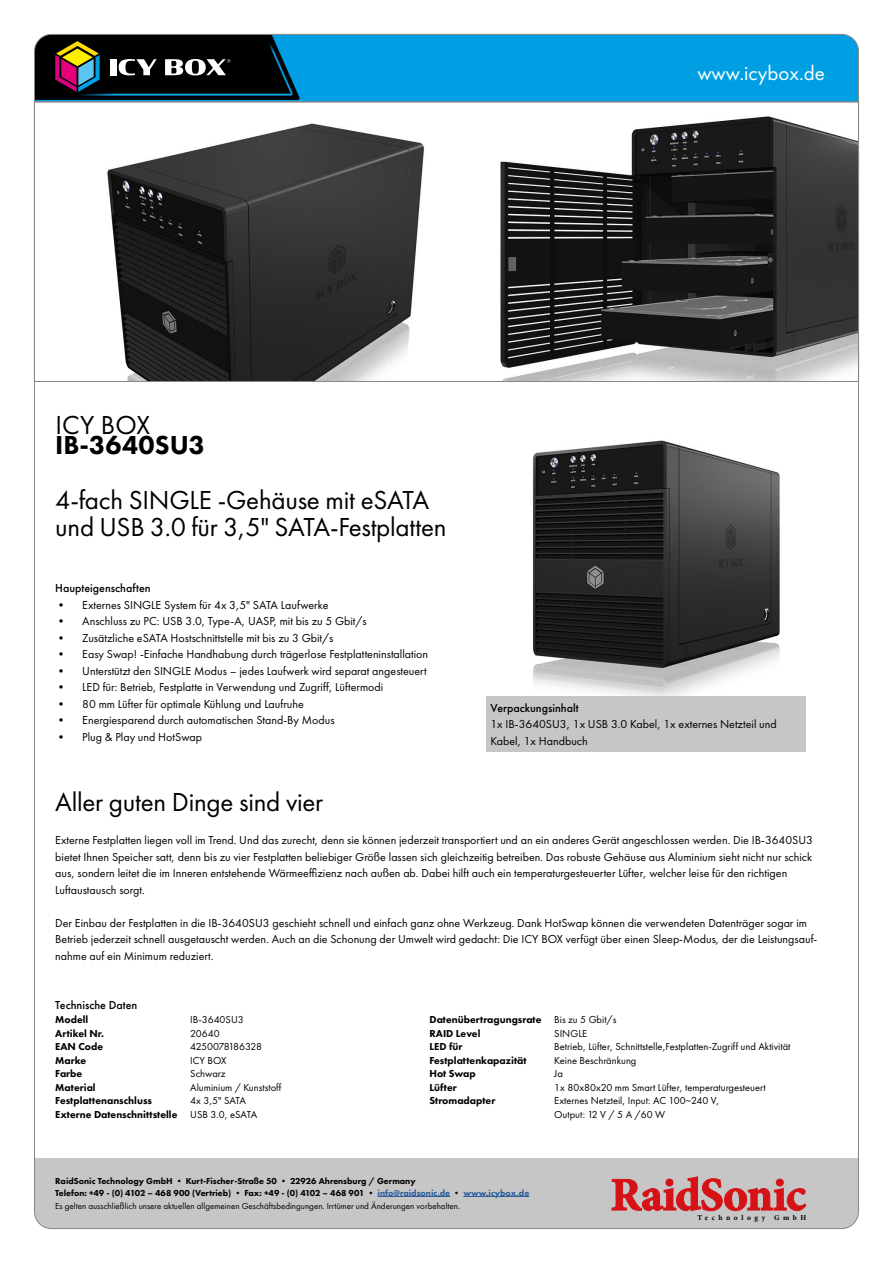
<style>
.page{position:relative;width:893px;height:1263px;background:#fff}
.page>*{position:absolute;margin:0;border:0;box-sizing:border-box;transform-origin:0 0}
.t1{font:27px/27px "Futura PT";letter-spacing:-.01em;color:#000}
.t2{font:800 27px "Futura PT";color:#000}
.t3{font:21px "Futura PT";color:#fff}
.t4{font:12px/16.5px "Futura PT";color:#000}
.t5{font:500 12px "Futura PT";color:#000}
.t6{font:10.5px/13.5px "Futura PT";color:#000}
.t7{font:800 10.5px/13.5px "Futura PT";color:#000}
.t8{font:800 9px/12px "Futura PT";color:#000}
.t9{font:9px "Futura PT";color:#000}
.t10{font:700 7.5px "Minion Pro";letter-spacing:.47em;color:#000}
.s1{color:#275b9b}
</style>
<div class="page">
<svg style="left:36px;top:102px;width:821px;height:280px"></svg>
<img style="left:533px;top:440px;width:247px;height:256px">
<div style="left:35px;top:1159px;width:823px;height:69px;background:#c6c6c6"></div>
<svg style="left:612px;top:1176px;width:194px;height:35px"></svg>
<svg style="left:35px;top:34px;width:823px;height:68px;background:#047aad"></svg>
<div style="left:486px;top:696px;width:320px;height:55px;background:#c6c6c6"></div>
<hr style="left:378px;top:1196px;width:72px;height:1px;background:#275b9b">
<hr style="left:463px;top:1196px;width:66px;height:1px;background:#275b9b">
<div style="left:110px;top:59px;width:7px;height:16px;background:#fff"></div>
<svg style="left:119px;top:59px;width:38px;height:16px"></svg>
<svg style="left:165px;top:59px;width:65px;height:16px"></svg>
<svg style="left:55px;top:41px;width:45px;height:51px;background:#695147"></svg>
<h2 class="t3" style="left:697px;top:60px;width:129px">www.icybox.de</h2>
<h1 class="t1" style="left:55px;top:411px;width:96px">ICY BOX</h1>
<h1 class="t2" style="left:55px;top:428px;width:151px">IB-3640SU3</h1>
<h1 class="t1" style="left:55px;top:486px;width:393px">4-fach SINGLE -Gehäuse mit eSATA und USB 3.0 für 3,5" SATA-Festplatten</h1>
<p class="t5" style="left:55px;top:581px;width:97px">Haupteigenschaften</p>
<p class="t4" style="left:55px;top:597px;width:275px">• Externes SINGLE System für 4x 3,5" SATA Laufwerke</p>
<p class="t4" style="left:55px;top:613px;width:313px">• Anschluss zu PC: USB 3.0, Type-A, UASP, mit bis zu 5 Gbit/s</p>
<p class="t4" style="left:55px;top:630px;width:280px">• Zusätzliche eSATA Hostschnittstelle mit bis zu 3 Gbit/s</p>
<p class="t4" style="left:55px;top:646px;width:374px">• Easy Swap! -Einfache Handhabung durch trägerlose Festplatteninstallation</p>
<p class="t4" style="left:55px;top:663px;width:373px">• Unterstützt den SINGLE Modus – jedes Laufwerk wird separat angesteuert</p>
<p class="t4" style="left:55px;top:679px;width:329px">• LED für: Betrieb, Festplatte in Verwendung und Zugriff, Lüftermodi</p>
<p class="t4" style="left:55px;top:696px;width:250px">• 80 mm Lüfter für optimale Kühlung und Laufruhe</p>
<p class="t4" style="left:55px;top:712px;width:281px">• Energiesparend durch automatischen Stand-By Modus</p>
<p class="t4" style="left:55px;top:729px;width:148px">• Plug &amp; Play und HotSwap</p>
<p class="t5" style="left:490px;top:700px;width:90px">Verpackungsinhalt</p>
<p class="t4" style="left:490px;top:716px;width:288px">1x IB-3640SU3, 1x USB 3.0 Kabel, 1x externes Netzteil und<br>Kabel, 1x Handbuch</p>
<h1 class="t1" style="left:55px;top:789px;width:270px">Aller guten Dinge sind vier</h1>
<p class="t4" style="left:55px;top:832px;width:759px">Externe Festplatten liegen voll im Trend. Und das zurecht, denn sie können jederzeit transportiert und an ein anderes Gerät angeschlossen werden. Die IB-3640SU3 bietet Ihnen Speicher satt, denn bis zu vier Festplatten beliebiger Größe lassen sich gleichzeitig betreiben. Das robuste Gehäuse aus Aluminium sieht nicht nur schick aus, sondern leitet die im Inneren entstehende Wärmeeffizienz nach außen ab. Dabei hilft auch ein temperaturgesteuerter Lüfter, welcher leise für den richtigen Luftaustausch sorgt.</p>
<p class="t4" style="left:55px;top:914px;width:764px">Der Einbau der Festplatten in die IB-3640SU3 geschieht schnell und einfach ganz ohne Werkzeug. Dank HotSwap können die verwendeten Datenträger sogar im<br>Betrieb jederzeit schnell ausgetauscht werden. Auch an die Schonung der Umwelt wird gedacht: Die ICY BOX verfügt über einen Sleep-Modus, der die Leistungsauf&shy;nahme auf ein Minimum reduziert.</p>
<p class="t5" style="left:55px;top:997px;width:84px">Technische Daten</p>
<p class="t7" style="left:55px;top:1013px;width:124px">Modell<br>Artikel Nr.<br>EAN Code<br>Marke<br>Farbe<br>Material<br>Festplattenanschluss<br>Externe Datenschnittstelle</p>
<p class="t6" style="left:190px;top:1013px;width:93px">IB-3640SU3<br>20640<br>4250078186328<br>ICY BOX<br>Schwarz<br>Aluminium / Kunststoff<br>4x 3,5" SATA<br>USB 3.0, eSATA</p>
<p class="t6" style="left:554px;top:1013px;width:238px">Bis zu 5 Gbit/s<br>SINGLE<br>Betrieb, Lüfter, Schnittstelle,Festplatten-Zugriff und Aktivität<br>Keine Beschränkung<br>Ja<br>1x 80x80x20 mm Smart Lüfter, temperaturgesteuert<br>Externes Netzteil, Input: AC 100~240 V,<br>Output: 12 V / 5 A /60 W</p>
<p class="t7" style="left:429px;top:1013px;width:114px">Datenübertragungsrate<br>RAID Level<br>LED für<br>Festplattenkapazität<br>Hot Swap<br>Lüfter<br>Stromadapter</p>
<p class="t8" style="left:55px;top:1174px;width:475px">RaidSonic Technology GmbH • Kurt-Fischer-Straße 50 • 22926 Ahrensburg / Germany<br>Telefon: +49 - (0) 4102 – 468 900 (Vertrieb) • Fax: +49 - (0) 4102 – 468 901 • <span class="s1">info@raidsonic.de</span> • <span class="s1">www.icybox.de</span></p>
<p class="t9" style="left:55px;top:1201px;width:406px">Es gelten ausschließlich unsere aktuellen allgemeinen Geschäftsbedingungen. Irrtümer und Änderungen vorbehalten.</p>
<p class="t10" style="left:697px;top:1212px;width:110px">Technology GmbH</p>
</div>
